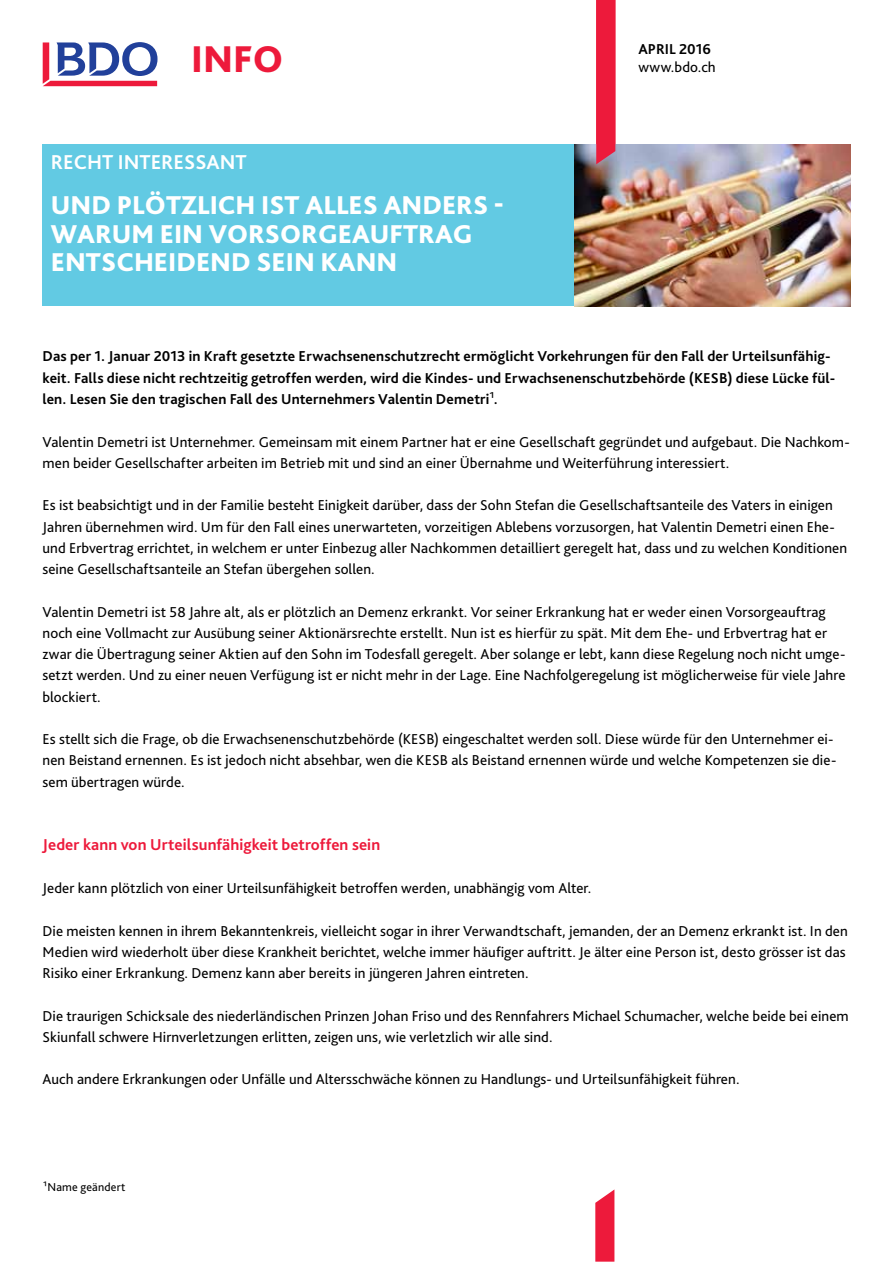
<style>
.page{position:relative;width:893px;height:1263px;background:#fff}
.page>*{position:absolute;margin:0;border:0;box-sizing:border-box;transform-origin:0 0}
.t1{font:800 39px "Bliss Pro";color:#ed1a3b}
.t2{font:800 27px/28.5px "Bliss Pro";color:#fff}
.t3{font:700 21px/37.5px "Bliss Pro";color:#fff}
.t4{font:700 16.5px "Bliss Pro";letter-spacing:.005em;color:#ed1a3b}
.t5{font:15px/21.3px "Bliss Pro";letter-spacing:.005em;color:#000}
.t6{font:700 15px/21.3px "Bliss Pro";letter-spacing:.01em;color:#000}
.t7{font:12px "Bliss Pro";letter-spacing:.015em;color:#000}
.s1{font-weight:400}
</style>
<div class="page">
<svg style="left:595px;top:1190px;width:19px;height:72px"></svg>
<svg style="left:43px;top:42px;width:115px;height:44px"></svg>
<img style="left:574px;top:144px;width:276px;height:162px">
<svg style="left:596px;top:0;width:19px;height:164px"></svg>
<div style="left:42px;top:144px;width:532px;height:162px;background:#62cae3"></div>
<h1 class="t1" style="left:191px;top:34px;width:93px">INFO</h1>
<h3 class="t3" style="left:51px;top:143px;width:197px">Recht interessant</h3>
<h2 class="t2" style="left:51px;top:191px;width:455px">UND PLÖTZLICH IST ALLES ANDERS -<br>WARUM EIN VORSORGEAUFTRAG<br>ENTSCHEIDEND SEIN KANN</h2>
<h3 class="t3" style="left:51px;top:143px;width:68px">r xxxxx</h3>
<h3 class="t3" style="left:51px;top:233px;width:75px">(3. Teil)</h3>
<p class="t6" style="left:638px;top:38px;width:74px">april 2016</p>
<p class="t5" style="left:638px;top:56px;width:79px">www.bdo.ch</p>
<p class="t6" style="left:43px;top:345px;width:794px">Das per 1. Januar 2013 in Kraft gesetzte Erwachsenenschutzrecht ermöglicht Vorkehrungen für den Fall der Urteilsunfähig&shy;keit. Falls diese nicht rechtzeitig getroffen werden, wird die Kindes- und Erwachsenenschutzbehörde (KES B) diese Lücke fül&shy;len. Lesen Sie den tragischen Fall des Unternehmers Valentin Demetri<span class="s1">¹</span>.</p>
<p class="t5" style="left:43px;top:430px;width:809px">Valentin Demetri ist Unternehmer. Gemeinsam mit einem Partner hat er eine Gesellschaft gegründet und aufgebaut. Die Nachkom&shy;men beider Gesellschafter arbeiten im Betrieb mit und sind an einer Übernahme und Weiterführung interessiert.</p>
<p class="t5" style="left:43px;top:494px;width:806px">Es ist beabsichtigt und in der Familie besteht Einigkeit darüber, dass der Sohn Stefan die Gesellschaftsanteile des Vaters in einigen Jahren übernehmen wird. Um für den Fall eines unerwarteten, vorzeitigen Ablebens vorzusorgen, hat Valentin Demetri einen Ehe&shy;und Erbvertrag errichtet, in welchem er unter Einbezug aller Nachkommen detailliert geregelt hat, dass und zu welchen Konditionen seine Gesellschaftsanteile an Stefan übergehen sollen.</p>
<p class="t5" style="left:43px;top:601px;width:804px">Valentin Demetri ist 58 Jahre alt, als er plötzlich an Demenz erkrankt. Vor seiner Erkrankung hat er weder einen Vorsorgeauftrag noch eine Vollmacht zur Ausübung seiner Aktionärsrechte erstellt. Nun ist es hierfür zu spät. Mit dem Ehe- und Erbvertrag hat er zwar die Übertragung seiner Aktien auf den Sohn im Todesfall geregelt. Aber solange er lebt, kann diese Regelung noch nicht umge&shy;setzt werden. Und zu einer neuen Verfügung ist er nicht mehr in der Lage. Eine Nachfolgeregelung ist möglicherweise für viele Jahre blockiert.</p>
<p class="t5" style="left:43px;top:728px;width:795px">Es stellt sich die Frage, ob die Erwachsenenschutzbehörde (KESB) eingeschaltet werden soll. Diese würde für den Unternehmer ei&shy;nen Beistand ernennen. Es ist jedoch nicht absehbar, wen die KESB als Beistand ernennen würde und welche Kompetenzen sie die&shy;sem übertragen würde.</p>
<p class="t4" style="left:43px;top:834px;width:339px">Jeder kann von Urteilsunfähigkeit betroffen sein</p>
<p class="t5" style="left:43px;top:877px;width:550px">Jeder kann plötzlich von einer Urteilsunfähigkeit betroffen werden, unabhängig vom Alter.</p>
<p class="t5" style="left:43px;top:919px;width:807px">Die meisten kennen in ihrem Bekanntenkreis, vielleicht sogar in ihrer Verwandtschaft, jemanden, der an Demenz erkrankt ist. In den<br>Medien wird wiederholt über diese Krankheit berichtet, welche immer häufiger auftritt. Je älter eine Person ist, desto grösser ist das<br>Risiko einer Erkrankung. Demenz kann aber bereits in jüngeren Jahren eintreten.</p>
<p class="t5" style="left:43px;top:1004px;width:808px">Die traurigen Schicksale des niederländischen Prinzen Johan Friso und des Rennfahrers Michael Schumacher, welche beide bei einem<br>Skiunfall schwere Hirnverletzungen erlitten, zeigen uns, wie verletzlich wir alle sind.</p>
<p class="t5" style="left:43px;top:1068px;width:699px">Auch andere Erkrankungen oder Unfälle und Altersschwäche können zu Handlungs- und Urteilsunfähigkeit führen.</p>
<p class="t7" style="left:43px;top:1179px;width:84px">¹Name geändert</p>
</div>
